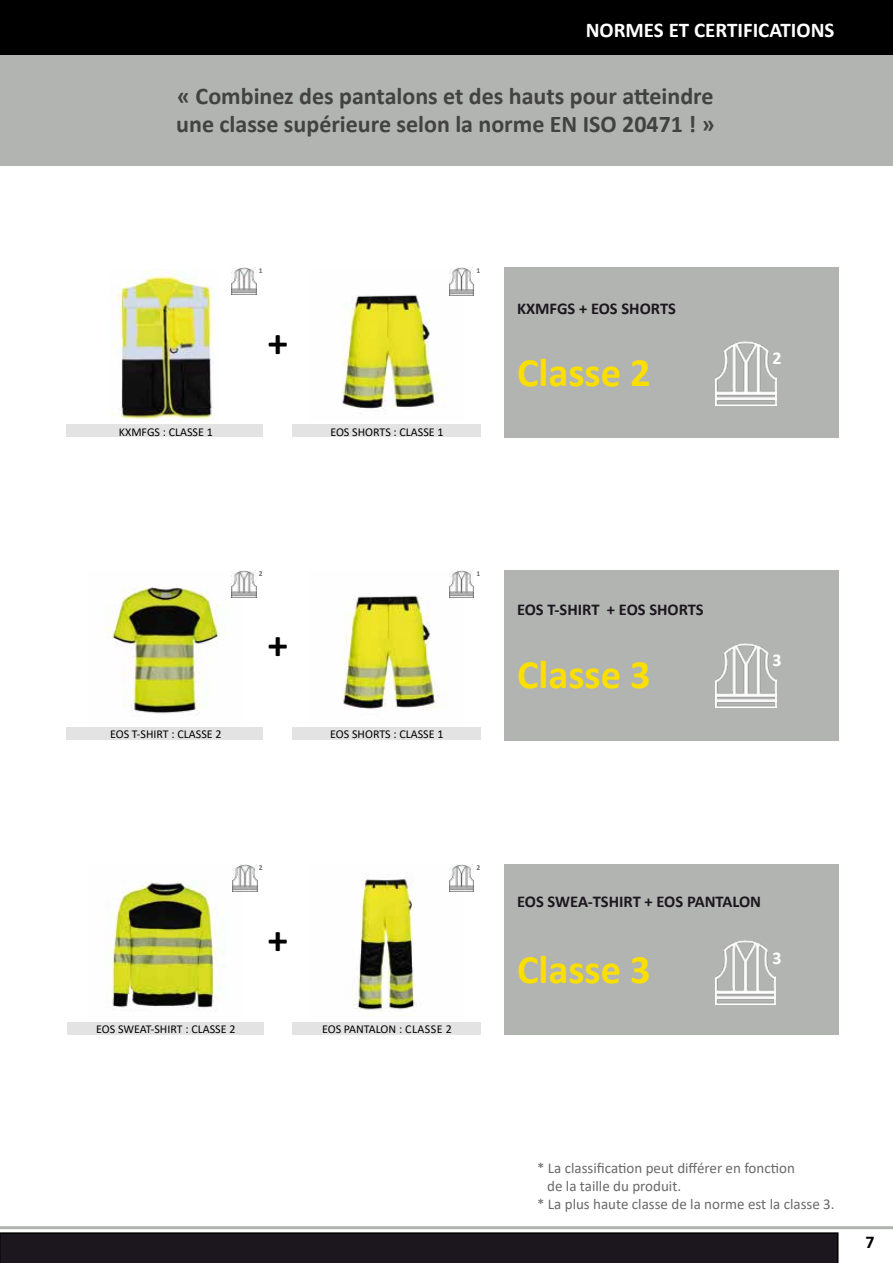
<style>
.page{position:relative;width:893px;height:1263px;background:#fff}
.page>*{position:absolute;margin:0;border:0;box-sizing:border-box;transform-origin:0 0}
.t1{font:700 40.5px "Calibri";color:#fadf00}
.t2{font:700 40.5px "Calibri";color:#000}
.t3{font:700 24px/28.8px "Calibri";color:#424241}
.t4{font:700 21px "Calibri";color:#fff}
.t5{font:700 18px "Calibri";color:#fff}
.t6{font:700 18px "Calibri";color:#000}
.t7{font:700 16.5px "Calibri";color:#1c171e}
.t8{font:15px "Calibri";color:#696969}
.t9{font:12px "Calibri";color:#000}
.t10{font:700 7.5px "Calibri";color:#696969}
</style>
<div class="page">
<div style="left:0;top:1232px;width:838px;height:31px;background:#1c171e"></div>
<div style="left:0;top:0;width:893px;height:57px;background:#000"></div>
<div style="left:0;top:55px;width:893px;height:111px;background:#b2b4b2"></div>
<hr style="left:0;top:1226px;width:893px;height:3px;background:#b2b4b2">
<img style="left:353px;top:879px;width:62px;height:138px">
<img style="left:105px;top:575px;width:137px;height:140px">
<div style="left:293px;top:1022px;width:188px;height:12px;background:#e3e3e3"></div>
<div style="left:67px;top:1021px;width:196px;height:13px;background:#e3e3e3"></div>
<div style="left:504px;top:267px;width:335px;height:170px;background:#b2b4b2"></div>
<img style="left:111px;top:269px;width:103px;height:152px">
<div style="left:504px;top:864px;width:335px;height:171px;background:#b2b4b2"></div>
<div style="left:504px;top:570px;width:335px;height:170px;background:#b2b4b2"></div>
<img style="left:105px;top:869px;width:128px;height:141px">
<img style="left:342px;top:294px;width:122px;height:120px">
<img style="left:232px;top:267px;width:24px;height:27px">
<img style="left:449px;top:268px;width:24px;height:27px">
<img style="left:233px;top:864px;width:24px;height:28px">
<img style="left:232px;top:570px;width:24px;height:27px">
<img style="left:449px;top:864px;width:25px;height:28px">
<img style="left:716px;top:341px;width:60px;height:64px">
<img style="left:716px;top:643px;width:60px;height:64px">
<img style="left:715px;top:940px;width:60px;height:65px">
<img style="left:343px;top:595px;width:121px;height:114px">
<img style="left:449px;top:570px;width:25px;height:27px">
<div style="left:293px;top:727px;width:188px;height:13px;background:#e3e3e3"></div>
<div style="left:67px;top:727px;width:196px;height:13px;background:#e3e3e3"></div>
<div style="left:293px;top:424px;width:188px;height:13px;background:#e3e3e3"></div>
<div style="left:67px;top:424px;width:196px;height:13px;background:#e3e3e3"></div>
<h3 class="t4" style="left:586px;top:15px;width:250px">NORMES ET CERTIFICATIONS</h3>
<h2 class="t3" style="left:176px;top:81px;width:540px">« Combinez des pantalons et des hauts pour atteindre une classe supérieure selon la norme EN ISO 20471 ! »</h2>
<p class="t10" style="left:259px;top:265px;width:5px">1</p>
<p class="t10" style="left:476px;top:265px;width:5px">1</p>
<h1 class="t2" style="left:268px;top:314px;width:22px">+</h1>
<p class="t9" style="left:119px;top:423px;width:95px">KXMFGS : CLASSE 1</p>
<p class="t9" style="left:330px;top:423px;width:115px">EOS SHORTS : CLASSE 1</p>
<h3 class="t7" style="left:517px;top:297px;width:160px">KXMFGS + EOS SHORTS</h3>
<h1 class="t1" style="left:517px;top:344px;width:135px">Classe 2</h1>
<h3 class="t5" style="left:772px;top:345px;width:11px">2</h3>
<p class="t10" style="left:259px;top:568px;width:5px">2</p>
<h1 class="t2" style="left:268px;top:616px;width:22px">+</h1>
<p class="t9" style="left:110px;top:726px;width:113px">EOS T-SHIRT : CLASSE 2</p>
<p class="t9" style="left:330px;top:726px;width:115px">EOS SHORTS : CLASSE 1</p>
<p class="t10" style="left:476px;top:568px;width:5px">1</p>
<h3 class="t7" style="left:517px;top:598px;width:188px">EOS T-SHIRT + EOS SHORTS</h3>
<h1 class="t1" style="left:517px;top:646px;width:135px">Classe 3</h1>
<h3 class="t5" style="left:772px;top:647px;width:11px">3</h3>
<p class="t10" style="left:259px;top:862px;width:5px">2</p>
<h1 class="t2" style="left:268px;top:911px;width:22px">+</h1>
<p class="t10" style="left:476px;top:862px;width:5px">2</p>
<p class="t9" style="left:96px;top:1020px;width:141px">EOS SWEAT-SHIRT : CLASSE 2</p>
<p class="t9" style="left:322px;top:1020px;width:131px">EOS PANTALON : CLASSE 2</p>
<h3 class="t7" style="left:517px;top:890px;width:246px">EOS SWEA-TSHIRT + EOS PANTALON</h3>
<h1 class="t1" style="left:517px;top:941px;width:135px">Classe 3</h1>
<h3 class="t5" style="left:772px;top:945px;width:11px">3</h3>
<p class="t8" style="left:537px;top:1157px;width:259px">* La classification peut différer en fonction</p>
<p class="t8" style="left:547px;top:1175px;width:135px">de la taille du produit.</p>
<p class="t8" style="left:537px;top:1193px;width:299px">* La plus haute classe de la norme est la classe 3.</p>
<h3 class="t6" style="left:865px;top:1229px;width:11px">7</h3>
</div>
